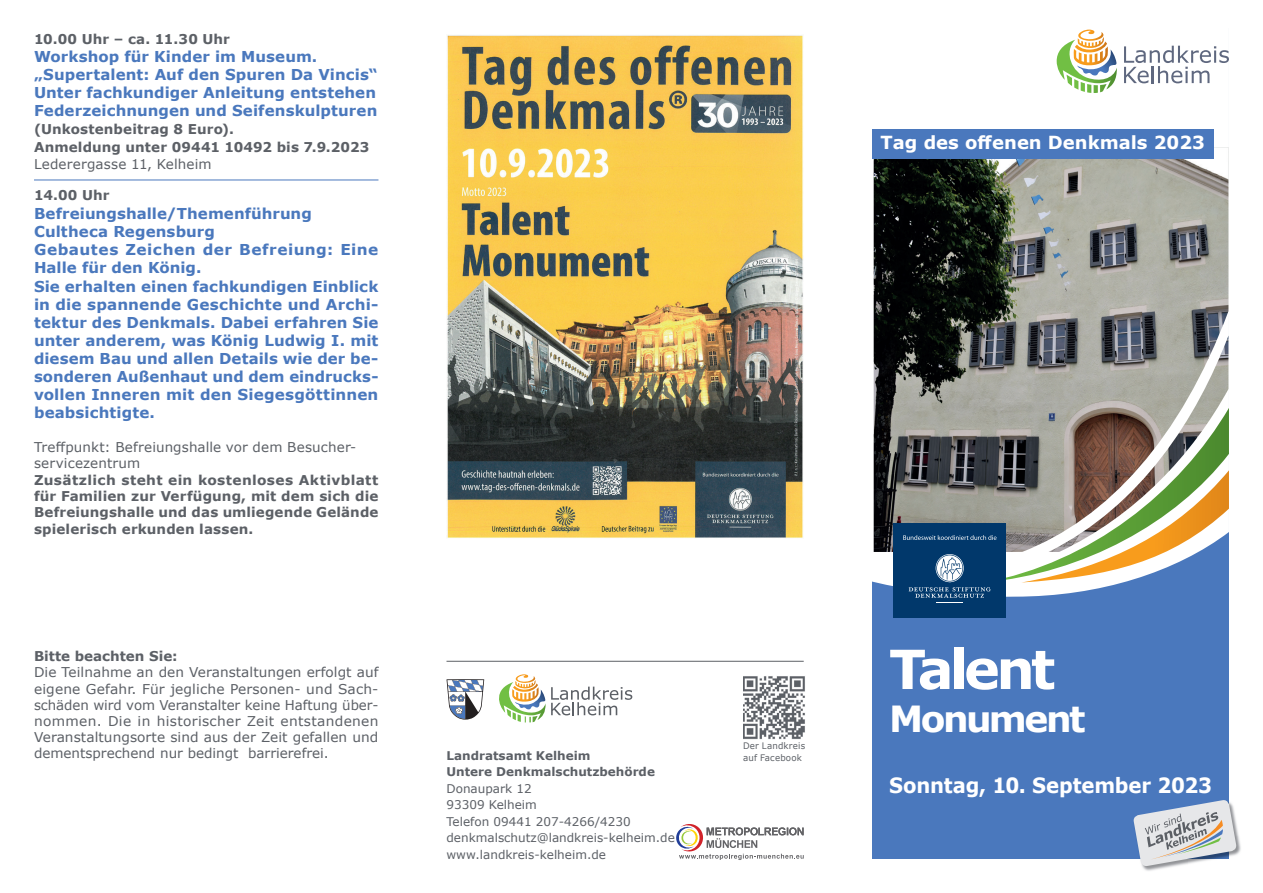
<style>
.page{position:relative;width:1263px;height:893px;background:#fff}
.page>*{position:absolute;margin:0;border:0;box-sizing:border-box;transform-origin:0 0}
.t1{font:700 54px "Verdana";letter-spacing:-.075em;color:#fff}
.t2{font:700 36px "Verdana";letter-spacing:-.07em;color:#fff}
.t3{font:700 21px "Verdana";letter-spacing:-.005em;color:#fff;scale:.93 1}
.t4{font:700 18px "Verdana";color:#fff}
.t5{font:700 15px/18.1px "Verdana";letter-spacing:.005em;color:#4a78bd}
.t6{font:13.5px/16.2px "Verdana";letter-spacing:.005em;color:#5c6066}
.t7{font:700 13.5px/16.4px "Verdana";letter-spacing:.005em;color:#5c6066}
.t8{font:12px/16.5px "Verdana";color:#5c6066}
.t9{font:700 12px/16.5px "Verdana";color:#5c6066}
.t10{font:9px/12px "Verdana";letter-spacing:.02em;color:#5c6066;scale:.96 1}
</style>
<div class="page">
<div style="left:872px;top:29px;width:356px;height:830px;background:#4a78bd"></div>
<div style="left:872px;top:29px;width:357px;height:557px;background:#fff"></div>
<img style="left:874px;top:147px;width:354px;height:405px">
<svg style="left:446px;top:679px;width:38px;height:41px"></svg>
<svg style="left:499px;top:674px;width:133px;height:48px"></svg>
<svg style="left:676px;top:824px;width:128px;height:36px"></svg>
<hr style="left:446px;top:661px;width:358px;height:1px;background:#5c6066">
<img style="left:743px;top:676px;width:62px;height:64px">
<img style="left:1142px;top:867px;width:28px;height:4px">
<img style="left:1237px;top:836px;width:4px;height:18px">
<svg style="left:1134px;top:800px;width:103px;height:67px"></svg>
<img style="left:447px;top:35px;width:357px;height:503px">
<hr style="left:34px;top:180px;width:344px;height:1px;background:#4a78bd">
<div style="left:872px;top:129px;width:341px;height:30px;background:#4a78bd"></div>
<svg style="left:1057px;top:30px;width:60px;height:63px;background:#d0d6b0"></svg>
<svg style="left:1124px;top:46px;width:105px;height:37px;background:#d6d8de"></svg>
<div style="left:893px;top:523px;width:113px;height:95px;background:#01386b"></div>
<svg style="left:902px;top:408px;width:327px;height:195px"></svg>
<p class="t7" style="left:34px;top:31px;width:197px">10.00 Uhr – ca. 11.30 Uhr</p>
<p class="t5" style="left:34px;top:48px;width:345px">Workshop für Kinder im Museum. „Supertalent: Auf den Spuren Da Vincis“ Unter fachkundiger Anleitung entstehen Federzeichnungen und Seifenskulpturen</p>
<p class="t7" style="left:34px;top:120px;width:337px;line-height:18px">(Unkostenbeitrag 8 Euro).<br>Anmeldung unter 09441 10492 bis 7.9.2023</p>
<p class="t6" style="left:34px;top:156px;width:179px">Lederergasse 11, Kelheim</p>
<p class="t7" style="left:34px;top:187px;width:77px">14.00 Uhr</p>
<p class="t5" style="left:34px;top:204px;width:346px">Befreiungshalle/Themenführung Cultheca Regensburg<br>Gebautes Zeichen der Befreiung: Eine Halle für den König.<br>Sie erhalten einen fachkundigen Einblick in die spannende Geschichte und Archi&shy;tektur des Denkmals. Dabei erfahren Sie unter anderem, was König Ludwig I. mit diesem Bau und allen Details wie der be&shy;sonderen Außenhaut und dem eindrucks&shy;vollen Inneren mit den Siegesgöttinnen beabsichtigte.</p>
<p class="t6" style="left:34px;top:439px;width:324px">Treffpunkt: Befreiungshalle vor dem Besucher&shy;servicezentrum</p>
<p class="t7" style="left:34px;top:471px;width:346px;text-align:justify">Zusätzlich steht ein kostenloses Aktivblatt für Familien zur Verfügung, mit dem sich die Befreiungshalle und das umliegende Gelände spielerisch erkunden lassen.</p>
<p class="t7" style="left:34px;top:647px;width:145px">Bitte beachten Sie:</p>
<p class="t6" style="left:34px;top:664px;width:346px;text-align:justify">Die Teilnahme an den Veranstaltungen erfolgt auf eigene Gefahr. Für jegliche Personen- und Sach&shy;schäden wird vom Veranstalter keine Haftung über&shy;nommen. Die in historischer Zeit entstandenen Veranstaltungsorte sind aus der Zeit gefallen und dementsprechend nur bedingt barrierefrei.</p>
<p class="t9" style="left:446px;top:747px;width:210px">Landratsamt Kelheim<br>Untere Denkmalschutzbehörde</p>
<p class="t8" style="left:446px;top:780px;width:230px">Donaupark 12<br>93309 Kelheim<br>Telefon 09441 207-4266/4230 denkmalschutz@landkreis-kelheim.de www.landkreis-kelheim.de</p>
<p class="t10" style="left:743px;top:740px;width:66px">Der Landkreis auf Facebook</p>
<p class="t4" style="left:881px;top:130px;width:326px">Tag des offenen Denkmals 2023</p>
<h1 class="t1" style="left:889px;top:631px;width:168px">Talent</h1>
<h2 class="t2" style="left:889px;top:694px;width:198px">Monument</h2>
<h3 class="t3" style="left:889px;top:771px;width:349px">Sonntag, 10. September 2023</h3>
</div>
